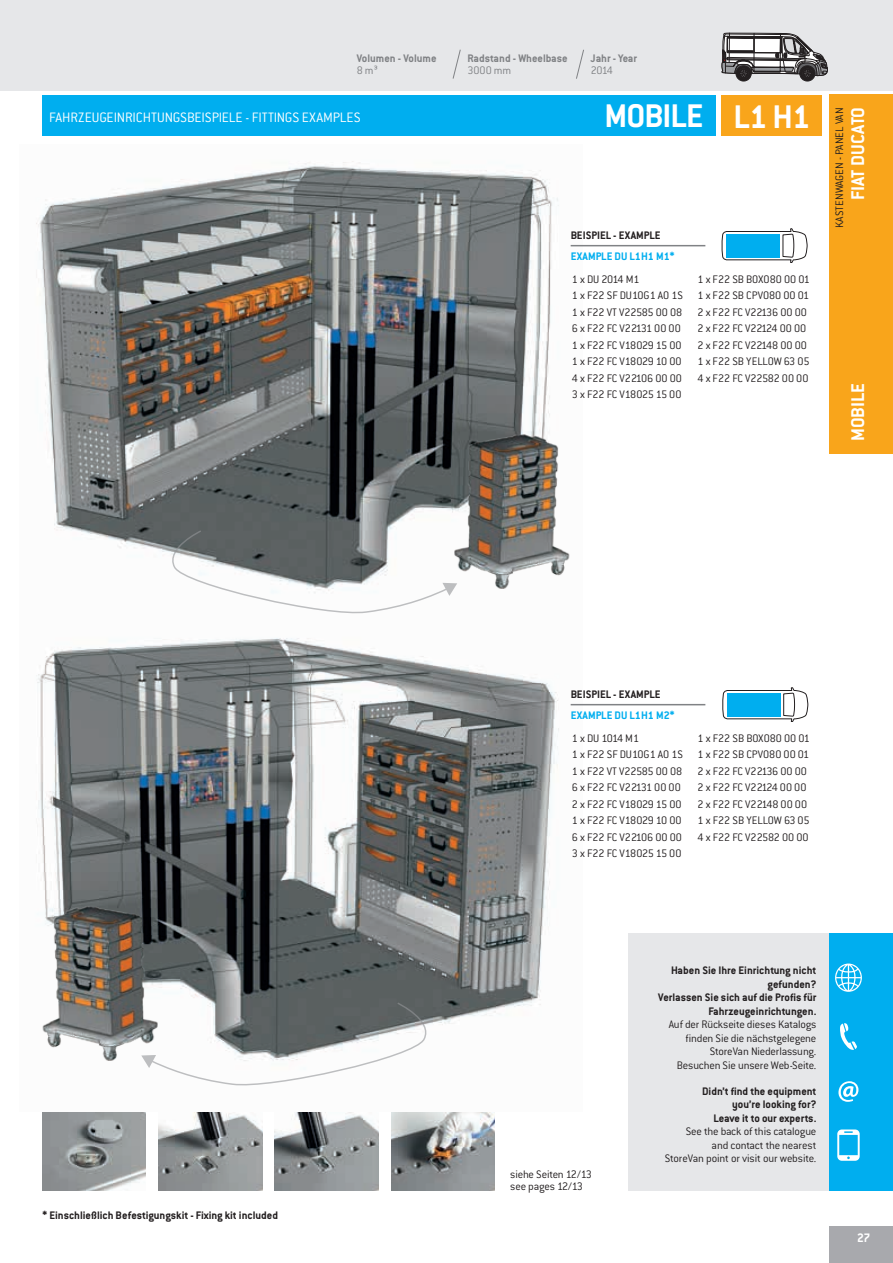
<style>
.page{position:relative;width:893px;height:1263px;background:#fff}
.page>*{position:absolute;margin:0;border:0;box-sizing:border-box;transform-origin:0 0}
.t1{font:700 36px "Conduit ITC Pro";letter-spacing:-.025em;color:#fff}
.t2{font:700 20.25px "Conduit ITC Pro";color:#fff}
.t3{font:300 15px "Conduit ITC Pro";color:#fff}
.t4{font:700 13.5px "Conduit ITC Pro";color:#fff}
.t5{font:300 12px/16.5px "Conduit ITC Pro";letter-spacing:-.01em;color:#231f20}
.t6{font:700 12px/13.5px "Conduit ITC Pro";color:#231f20;text-align:right}
.t7{font:700 12px "Conduit ITC Pro";color:#808285}
.t8{font:700 12px "Conduit ITC Pro";color:#00aeef}
.t9{font:300 12px "Conduit ITC Pro";color:#808285}
</style>
<div class="page">
<div style="left:0;top:0;width:893px;height:90px;background:#e6e7e9"></div>
<div style="left:829px;top:1226px;width:64px;height:37px;background:#a8a9ad"></div>
<div style="left:829px;top:94px;width:64px;height:360px;background:#f9a51b"></div>
<div style="left:628px;top:933px;width:265px;height:258px;background:#e6e7e9"></div>
<div style="left:829px;top:933px;width:64px;height:258px;background:#00aeef"></div>
<svg style="left:835px;top:963px;width:27px;height:29px"></svg>
<svg style="left:840px;top:1023px;width:17px;height:27px"></svg>
<svg style="left:838px;top:1081px;width:20px;height:21px"></svg>
<svg style="left:837px;top:1129px;width:23px;height:32px"></svg>
<div style="left:43px;top:96px;width:673px;height:40px;background:#00aeef"></div>
<div style="left:721px;top:96px;width:101px;height:40px;background:#f9a51b"></div>
<img style="left:36px;top:161px;width:547px;height:925px">
<svg style="left:722px;top:228px;width:85px;height:35px"></svg>
<div style="left:726px;top:234px;width:54px;height:23px;background:#00aeef"></div>
<svg style="left:723px;top:687px;width:85px;height:35px"></svg>
<div style="left:727px;top:693px;width:53px;height:23px;background:#00aeef"></div>
<img style="left:43px;top:1113px;width:103px;height:77px">
<img style="left:159px;top:1113px;width:103px;height:77px">
<img style="left:275px;top:1113px;width:103px;height:77px">
<img style="left:391px;top:1113px;width:103px;height:77px">
<svg style="left:722px;top:33px;width:105px;height:48px"></svg>
<img style="left:36px;top:881px;width:129px;height:180px">
<img style="left:446px;top:409px;width:134px;height:180px">
<svg style="left:172px;top:530px;width:285px;height:83px"></svg>
<svg style="left:141px;top:1002px;width:285px;height:83px"></svg>
<hr style="left:571px;top:245px;width:134px;height:1px;background:#808285">
<hr style="left:571px;top:704px;width:134px;height:1px;background:#808285">
<svg style="left:453px;top:49px;width:8px;height:30px"></svg>
<svg style="left:576px;top:49px;width:8px;height:30px"></svg>
<p class="t7" style="left:357px;top:51px;width:81px">Volumen - Volume</p>
<p class="t7" style="left:467px;top:51px;width:102px">Radstand - Wheelbase</p>
<p class="t7" style="left:591px;top:51px;width:48px">Jahr - Year</p>
<p class="t9" style="left:357px;top:63px;width:22px">8 m³</p>
<p class="t9" style="left:467px;top:63px;width:46px">3000 mm</p>
<p class="t9" style="left:591px;top:63px;width:24px">2014</p>
<p class="t3" style="left:49px;top:109px;width:313px">FAHRZEUGEINRICHTUNGSBEISPIELE - FITTINGS EXAMPLES</p>
<h1 class="t1" style="left:604px;top:95px;width:100px">MOBILE</h1>
<p class="t6" style="left:571px;top:229px;width:91px">BEISPIEL - EXAMPLE</p>
<p class="t8" style="left:571px;top:250px;width:105px">EXAMPLE DU L1H1 M1*</p>
<h1 class="t1" style="left:734px;top:96px;width:78px">L1 H1</h1>
<p class="t5" style="left:831px;top:228px;width:122px;rotate:-90deg">KASTENWAGEN - PANEL VAN</p>
<h2 class="t2" style="left:846px;top:200px;width:95px;rotate:-90deg">FIAT DUCATO</h2>
<p class="t6" style="left:43px;top:1209px;width:237px">* Einschließlich Befestigungskit - Fixing kit included</p>
<p class="t5" style="left:572px;top:271px;width:113px">1 x DU 2014 M1<br>1 x F22 SF DU10G1 A0 1S<br>1 x F22 VT V22585 00 08<br>6 x F22 FC V22131 00 00<br>1 x F22 FC V18029 15 00<br>1 x F22 FC V18029 10 00<br>4 x F22 FC V22106 00 00<br>3 x F22 FC V18025 15 00</p>
<p class="t5" style="left:697px;top:271px;width:114px">1 x F22 SB BOX080 00 01<br>1 x F22 SB CPV080 00 01<br>2 x F22 FC V22136 00 00<br>2 x F22 FC V22124 00 00<br>2 x F22 FC V22148 00 00<br>1 x F22 SB YELLOW 63 05<br>4 x F22 FC V22582 00 00</p>
<h2 class="t2" style="left:846px;top:441px;width:59px;rotate:-90deg">MOBILE</h2>
<p class="t6" style="left:571px;top:687px;width:91px">BEISPIEL - EXAMPLE</p>
<p class="t8" style="left:571px;top:709px;width:105px">EXAMPLE DU L1H1 M2*</p>
<p class="t5" style="left:572px;top:730px;width:113px">1 x DU 1014 M1<br>1 x F22 SF DU10G1 A0 1S<br>1 x F22 VT V22585 00 08<br>6 x F22 FC V22131 00 00<br>2 x F22 FC V18029 15 00<br>1 x F22 FC V18029 10 00<br>6 x F22 FC V22106 00 00<br>3 x F22 FC V18025 15 00</p>
<p class="t5" style="left:698px;top:730px;width:114px">1 x F22 SB BOX080 00 01<br>1 x F22 SB CPV080 00 01<br>2 x F22 FC V22136 00 00<br>2 x F22 FC V22124 00 00<br>2 x F22 FC V22148 00 00<br>1 x F22 SB YELLOW 63 05<br>4 x F22 FC V22582 00 00</p>
<p class="t5" style="left:510px;top:1169px;width:83px;line-height:12px">siehe Seiten 12/13 see pages 12/13</p>
<p class="t6" style="left:658px;top:963px;width:160px">Haben Sie Ihre Einrichtung nicht gefunden?<br>Verlassen Sie sich auf die Profis für<br>Fahrzeugeinrichtungen.</p>
<p class="t5" style="left:669px;top:1018px;width:149px;line-height:13.5px;text-align:right">Auf der Rückseite dieses Katalogs finden Sie die nächstgelegene<br>StoreVan Niederlassung.<br>Besuchen Sie unsere Web-Seite.</p>
<p class="t6" style="left:702px;top:1084px;width:116px">Didn’t find the equipment you’re looking for?<br>Leave it to our experts.</p>
<p class="t5" style="left:665px;top:1125px;width:153px;line-height:13.5px;text-align:right">See the back of this catalogue<br>and contact the nearest<br>StoreVan point or visit our website.</p>
<p class="t4" style="left:857px;top:1229px;width:15px">27</p>
</div>
